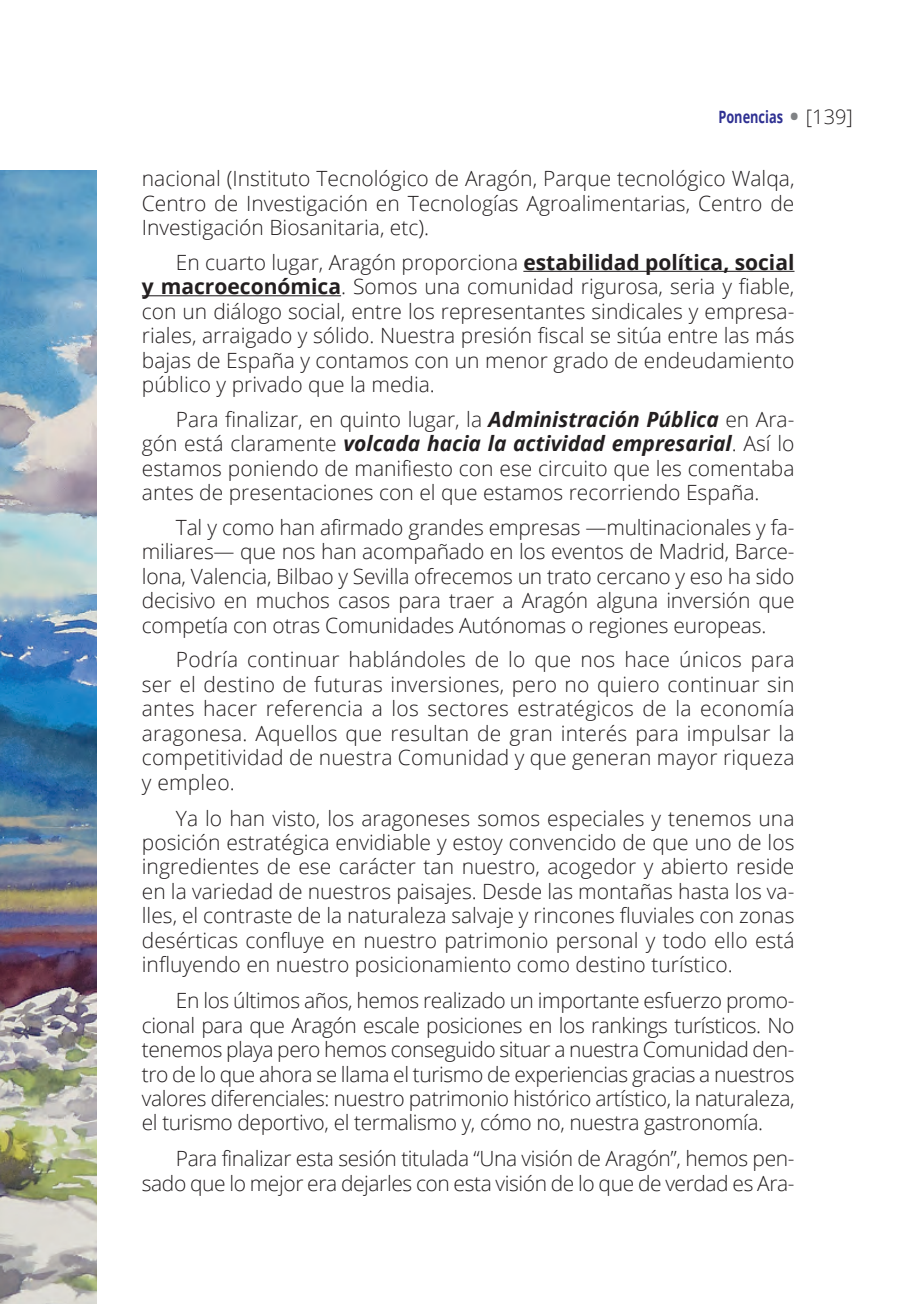
<style>
.page{position:relative;width:908px;height:1304px;background:#fff}
.page>*{position:absolute;margin:0;border:0;box-sizing:border-box;transform-origin:0 0}
.t1{font:300 21px/24.4px "Open Sans";color:#231f20;text-align:justify}
.t2{font:300 21px/24.4px "Open Sans";letter-spacing:-.02em;color:#231f20;text-align:right}
.t3{font:700 17px "Open Sans";color:#2e3092;scale:.75 1}
.s1{font-size:24px;color:#808285}
.s2{font-weight:300;font-size:20px;color:#231f20}
.s3{font-weight:700}
.s4{font-weight:700;font-style:italic}
</style>
<div class="page">
<img style="left:0;top:170px;width:96px;height:1134px">
<hr style="left:523px;top:271px;width:271px;height:1px;background:#231f20">
<hr style="left:142px;top:295px;width:199px;height:1px;background:#231f20">
<p class="t3" style="left:718px;top:105px;width:181px">Ponencias <span class="s1">•</span> <span class="s2">[139]</span></p>
<p class="t1" style="left:142px;top:166px;width:653px">nacional (Instituto Tecnológico de Aragón, Parque tecnológico Walqa, Centro de Investigación en Tecnologías Agroalimentarias, Centro de Investigación Biosanitaria, etc).</p>
<p class="t1" style="left:142px;top:249px;width:654px;text-indent:34px">En cuarto lugar, Aragón proporciona <span class="s3">estabilidad política, social y macroeconómica</span>. Somos una comunidad rigurosa, seria y fiable, con un diálogo social, entre los representantes sindicales y empresa&shy;riales, arraigado y sólido. Nuestra presión fiscal se sitúa entre las más bajas de España y contamos con un menor grado de endeudamiento público y privado que la media.</p>
<p class="t1" style="left:142px;top:406px;width:654px;text-indent:34px">Para finalizar, en quinto lugar, la <span class="s4">Administración Pública</span> en Ara&shy;gón está claramente <span class="s4">volcada hacia la actividad empresarial</span>. Así lo estamos poniendo de manifiesto con ese circuito que les comentaba antes de presentaciones con el que estamos recorriendo España.</p>
<p class="t1" style="left:142px;top:514px;width:654px;text-indent:34px">Tal y como han afirmado grandes empresas —multinacionales y fa&shy;miliares— que nos han acompañado en los eventos de Madrid, Barce&shy;lona, Valencia, Bilbao y Sevilla ofrecemos un trato cercano y eso ha sido decisivo en muchos casos para traer a Aragón alguna inversión que competía con otras Comunidades Autónomas o regiones europeas.</p>
<p class="t1" style="left:142px;top:647px;width:654px;text-indent:34px">Podría continuar hablándoles de lo que nos hace únicos para ser el destino de futuras inversiones, pero no quiero continuar sin antes hacer referencia a los sectores estratégicos de la economía aragonesa. Aquellos que resultan de gran interés para impulsar la competitividad de nuestra Comunidad y que generan mayor riqueza y empleo.</p>
<p class="t1" style="left:142px;top:805px;width:654px;text-indent:34px">Ya lo han visto, los aragoneses somos especiales y tenemos una posición estratégica envidiable y estoy convencido de que uno de los ingredientes de ese carácter tan nuestro, acogedor y abierto reside en la variedad de nuestros paisajes. Desde las montañas hasta los va&shy;lles, el contraste de la naturaleza salvaje y rincones fluviales con zonas desérticas confluye en nuestro patrimonio personal y todo ello está influyendo en nuestro posicionamiento como destino turístico.</p>
<p class="t1" style="left:142px;top:988px;width:654px;text-indent:34px">En los últimos años, hemos realizado un importante esfuerzo promo&shy;cional para que Aragón escale posiciones en los rankings turísticos. No tenemos playa pero hemos conseguido situar a nuestra Comunidad den&shy;tro de lo que ahora se llama el turismo de experiencias gracias a nuestros valores diferenciales: nuestro patrimonio histórico artístico, la naturaleza, el turismo deportivo, el termalismo y, cómo no, nuestra gastronomía.</p>
<p class="t2" style="left:142px;top:1146px;width:654px">Para finalizar esta sesión titulada “Una visión de Aragón”, hemos pen&shy;sado que lo mejor era dejarles con esta visión de lo que de verdad es Ara-</p>
</div>
